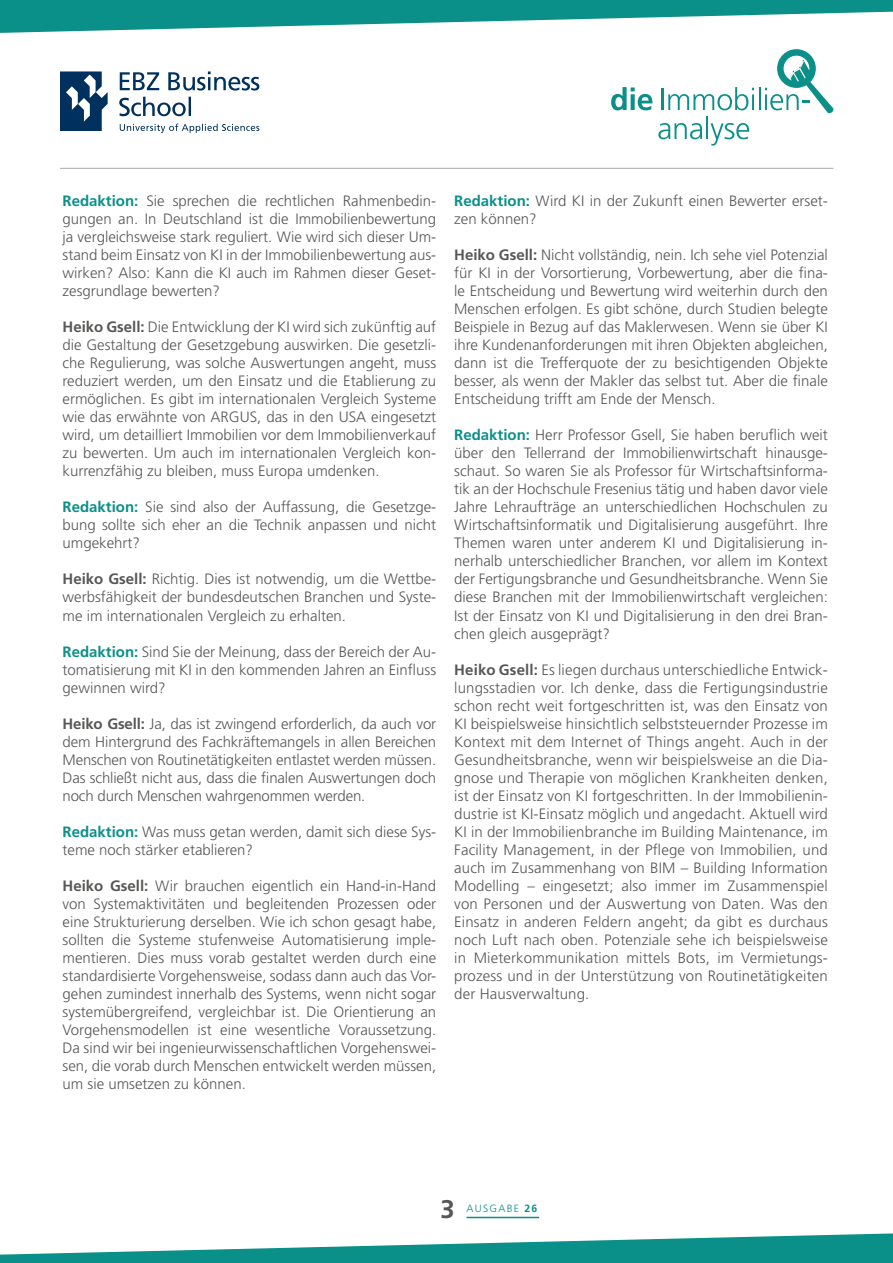
<style>
.page{position:relative;width:893px;height:1263px;background:#fff}
.page>*{position:absolute;margin:0;border:0;box-sizing:border-box;transform-origin:0 0}
.t1{font:700 25.5px "Frutiger LT Pro";color:#575756}
.t2{font:300 15px/18px "Frutiger LT Std";color:#575756;text-align:justify}
.t3{font:300 10.5px "Frutiger LT Std";letter-spacing:.12em;color:#0b8f89}
.s1{font-family:"Frutiger LT Pro";font-weight:700;color:#0b8f89}
.s2{font-family:"Frutiger LT Pro";font-weight:700}
</style>
<div class="page">
<svg style="left:119px;top:97px;width:72px;height:19px"></svg>
<svg style="left:120px;top:71px;width:139px;height:20px"></svg>
<svg style="left:120px;top:124px;width:139px;height:9px"></svg>
<svg style="left:60px;top:71px;width:48px;height:60px"></svg>
<hr style="left:60px;top:168px;width:773px;height:1px;background:#ada9a7">
<svg style="left:0;top:0;width:893px;height:33px"></svg>
<svg style="left:0;top:1233px;width:893px;height:30px"></svg>
<hr style="left:467px;top:1217px;width:72px;height:1px;background:#0b8f89">
<svg style="left:611px;top:87px;width:41px;height:23px"></svg>
<hr style="left:662px;top:89px;width:2px;height:21px;background:#0b8f89">
<svg style="left:668px;top:87px;width:86px;height:23px"></svg>
<hr style="left:758px;top:87px;width:2px;height:23px;background:#0b8f89">
<svg style="left:765px;top:49px;width:69px;height:65px"></svg>
<svg style="left:658px;top:123px;width:44px;height:16px"></svg>
<hr style="left:706px;top:116px;width:2px;height:23px;background:#0b8f89">
<svg style="left:711px;top:123px;width:38px;height:23px"></svg>
<p class="t2" style="left:63px;top:192px;width:375px"><span class="s1">Redaktion:</span> Sie sprechen die rechtlichen Rahmenbedin&shy;gungen an. In Deutschland ist die Immobilienbewertung ja vergleichsweise stark reguliert. Wie wird sich dieser Um&shy;stand beim Einsatz von KI in der Immobilienbewertung aus&shy;wirken? Also: Kann die KI auch im Rahmen dieser Geset&shy;zesgrundlage bewerten?</p>
<p class="t2" style="left:63px;top:318px;width:375px"><span class="s2">Heiko Gsell:</span> Die Entwicklung der KI wird sich zukünftig auf die Gestaltung der Gesetzgebung auswirken. Die gesetzli&shy;che Regulierung, was solche Auswertungen angeht, muss reduziert werden, um den Einsatz und die Etablierung zu ermöglichen. Es gibt im internationalen Vergleich Systeme wie das erwähnte von ARGUS, das in den USA eingesetzt wird, um detailliert Immobilien vor dem Immobilienverkauf zu bewerten. Um auch im internationalen Vergleich kon&shy;kurrenzfähig zu bleiben, muss Europa umdenken.</p>
<p class="t2" style="left:63px;top:498px;width:375px"><span class="s1">Redaktion:</span> Sie sind also der Auffassung, die Gesetzge&shy;bung sollte sich eher an die Technik anpassen und nicht umgekehrt?</p>
<p class="t2" style="left:63px;top:570px;width:375px"><span class="s2">Heiko Gsell:</span> Richtig. Dies ist notwendig, um die Wettbe&shy;werbsfähigkeit der bundesdeutschen Branchen und Syste&shy;me im internationalen Vergleich zu erhalten.</p>
<p class="t2" style="left:63px;top:642px;width:375px"><span class="s1">Redaktion:</span> Sind Sie der Meinung, dass der Bereich der Au&shy;tomatisierung mit KI in den kommenden Jahren an Einfluss gewinnen wird?</p>
<p class="t2" style="left:63px;top:714px;width:375px"><span class="s2">Heiko Gsell:</span> Ja, das ist zwingend erforderlich, da auch vor dem Hintergrund des Fachkräftemangels in allen Bereichen Menschen von Routinetätigkeiten entlastet werden müssen.<br>Das schließt nicht aus, dass die finalen Auswertungen doch noch durch Menschen wahrgenommen werden.</p>
<p class="t2" style="left:63px;top:822px;width:375px"><span class="s1">Redaktion:</span> Was muss getan werden, damit sich diese Sys&shy;teme noch stärker etablieren?</p>
<p class="t2" style="left:63px;top:876px;width:375px"><span class="s2">Heiko Gsell:</span> Wir brauchen eigentlich ein Hand-in-Hand von Systemaktivitäten und begleitenden Prozessen oder eine Strukturierung derselben. Wie ich schon gesagt habe, sollten die Systeme stufenweise Automatisierung imple&shy;mentieren. Dies muss vorab gestaltet werden durch eine standardisierte Vorgehensweise, sodass dann auch das Vor&shy;gehen zumindest innerhalb des Systems, wenn nicht sogar systemübergreifend, vergleichbar ist. Die Orientierung an Vorgehensmodellen ist eine wesentliche Voraussetzung.<br>Da sind wir bei ingenieurwissenschaftlichen Vorgehenswei&shy;sen, die vorab durch Menschen entwickelt werden müssen, um sie umsetzen zu können.</p>
<p class="t2" style="left:454px;top:192px;width:375px"><span class="s1">Redaktion:</span> Wird KI in der Zukunft einen Bewerter erset&shy;zen können?</p>
<p class="t2" style="left:454px;top:246px;width:375px"><span class="s2">Heiko Gsell:</span> Nicht vollständig, nein. Ich sehe viel Potenzial für KI in der Vorsortierung, Vorbewertung, aber die fina&shy;le Entscheidung und Bewertung wird weiterhin durch den Menschen erfolgen. Es gibt schöne, durch Studien belegte Beispiele in Bezug auf das Maklerwesen. Wenn sie über KI ihre Kundenanforderungen mit ihren Objekten abgleichen, dann ist die Trefferquote der zu besichtigenden Objekte besser, als wenn der Makler das selbst tut. Aber die finale Entscheidung trifft am Ende der Mensch.</p>
<p class="t2" style="left:454px;top:426px;width:375px"><span class="s1">Redaktion:</span> Herr Professor Gsell, Sie haben beruflich weit über den Tellerrand der Immobilienwirtschaft hinausge&shy;schaut. So waren Sie als Professor für Wirtschaftsinforma&shy;tik an der Hochschule Fresenius tätig und haben davor viele Jahre Lehraufträge an unterschiedlichen Hochschulen zu Wirtschaftsinformatik und Digitalisierung ausgeführt. Ihre Themen waren unter anderem KI und Digitalisierung in&shy;nerhalb unterschiedlicher Branchen, vor allem im Kontext der Fertigungsbranche und Gesundheitsbranche. Wenn Sie diese Branchen mit der Immobilienwirtschaft vergleichen:<br>Ist der Einsatz von KI und Digitalisierung in den drei Bran&shy;chen gleich ausgeprägt?</p>
<p class="t2" style="left:454px;top:660px;width:375px"><span class="s2">Heiko Gsell:</span> Es liegen durchaus unterschiedliche Entwick&shy;lungsstadien vor. Ich denke, dass die Fertigungsindustrie schon recht weit fortgeschritten ist, was den Einsatz von KI beispielsweise hinsichtlich selbststeuernder Prozesse im Kontext mit dem Internet of Things angeht. Auch in der Gesundheitsbranche, wenn wir beispielsweise an die Dia&shy;gnose und Therapie von möglichen Krankheiten denken, ist der Einsatz von KI fortgeschritten. In der Immobilienin&shy;dustrie ist KI-Einsatz möglich und angedacht. Aktuell wird KI in der Immobilienbranche im Building Maintenance, im Facility Management, in der Pflege von Immobilien, und auch im Zusammenhang von BIM – Building Information Modelling – eingesetzt; also immer im Zusammenspiel von Personen und der Auswertung von Daten. Was den Einsatz in anderen Feldern angeht; da gibt es durchaus noch Luft nach oben. Potenziale sehe ich beispielsweise in Mieterkommunikation mittels Bots, im Vermietungs&shy;prozess und in der Unterstützung von Routinetätigkeiten der Hausverwaltung.</p>
<h1 class="t1" style="left:440px;top:1194px;width:16px">3</h1>
<p class="t3" style="left:467px;top:1203px;width:72px">AUSGABE <span class="s2">26</span></p>
</div>
